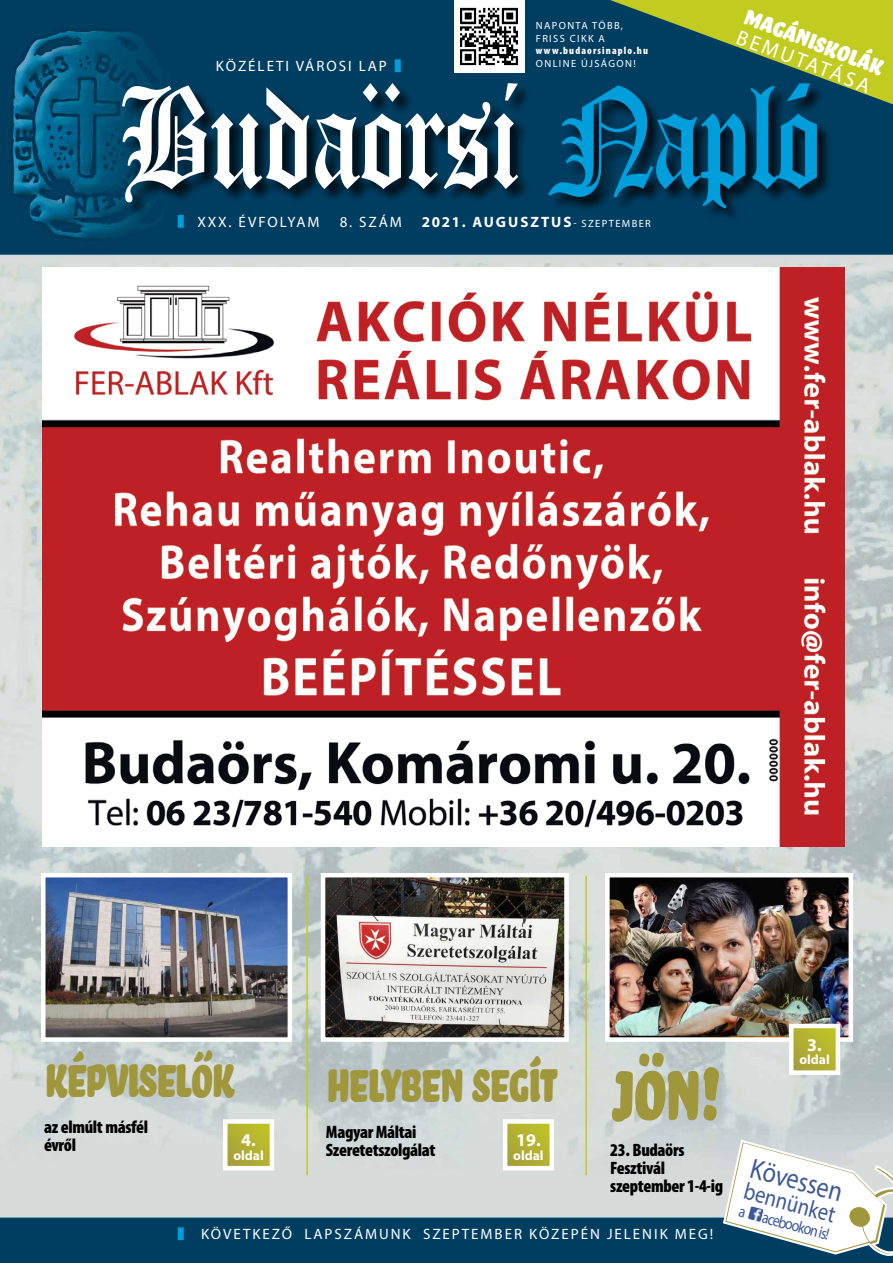
<style>
.page{position:relative;width:893px;height:1263px;background:#fff}
.page>*{position:absolute;margin:0;border:0;box-sizing:border-box;transform-origin:0 0}
.t1{font:150px "Canterbury";letter-spacing:-.01em;color:#fff;scale:.8 1}
.t2{font:90px "Bello Sm Cp";color:#a0963c;scale:.8 1}
.t3{font:60px "Bello Sm Cp";letter-spacing:-.02em;color:#a0963c;scale:.8 1}
.t4{font:28.5px "Bello Sm Cp";color:#fff;scale:.96 1}
.t5{font:28.5px "Myriad Pro";color:#3b5998;scale:.85 1}
.t6{font:24px "Myriad Pro";color:#3b5998;scale:.85 1}
.t7{font:21px "Myriad Pro";color:#fff}
.t8{font:900 condensed 18px/18px "Myriad Pro";letter-spacing:-.02em;color:#000}
.t9{font:700 18px "Myriad Pro";color:#fff}
.t10{font:16.5px "Myriad Pro";color:#3b5998;scale:.85 1}
.t11{font:15px "Myriad Pro";letter-spacing:.13em;color:#fff}
.t12{font:700 15px "Myriad Pro";letter-spacing:.13em;color:#fff}
.t13{font:700 13.5px "Myriad Pro";color:#fff}
.t14{font:10.5px/12.6px "Myriad Pro";letter-spacing:.13em;color:#fff}
.t15{font:900 condensed 10.5px "Myriad Pro";letter-spacing:.11em;color:#fff}
.s1{color:#009edb}
.s2{font-weight:400;font-size:10.5px}
</style>
<div class="page">
<img style="left:0;top:0;width:893px;height:1263px">
<svg style="left:610px;top:0;width:283px;height:104px;background:#73913a"></svg>
<div style="left:123px;top:83px;width:710px;height:141px;background:#000;opacity:.75"></div>
<div style="left:395px;top:59px;width:6px;height:13px;background:#009edb"></div>
<div style="left:178px;top:215px;width:6px;height:13px;background:#009edb"></div>
<div style="left:178px;top:1227px;width:6px;height:13px;background:#009edb"></div>
<img style="left:326px;top:878px;width:238px;height:159px">
<div style="left:321px;top:873px;width:248px;height:169px;border:4px solid #fff"></div>
<img style="left:610px;top:878px;width:238px;height:159px">
<div style="left:605px;top:873px;width:248px;height:169px;border:4px solid #fff"></div>
<img style="left:46px;top:878px;width:241px;height:159px">
<div style="left:41px;top:873px;width:251px;height:169px;border:4px solid #fff"></div>
<hr style="left:306px;top:876px;width:2px;height:299px;background:#c2cb20">
<hr style="left:585px;top:876px;width:2px;height:299px;background:#c2cb20">
<svg style="left:228px;top:1124px;width:41px;height:41px;background:#b2b031"></svg>
<div style="left:223px;top:1119px;width:51px;height:51px;border:4px solid #fff"></div>
<svg style="left:508px;top:1124px;width:41px;height:41px;background:#b2b131"></svg>
<div style="left:503px;top:1119px;width:51px;height:51px;border:4px solid #fff"></div>
<svg style="left:794px;top:1029px;width:41px;height:41px;background:#b2b031"></svg>
<div style="left:789px;top:1024px;width:51px;height:51px;border:4px solid #fff"></div>
<div style="left:454px;top:0;width:70px;height:72px;background:#fff"></div>
<img style="left:460px;top:7px;width:58px;height:59px">
<svg style="left:702px;top:1113px;width:191px;height:150px"></svg>
<img style="left:43px;top:268px;width:802px;height:578px">
<h3 class="t4" style="left:750px;top:1px;width:155px;rotate:21deg">Magániskolák</h3>
<p class="t14" style="left:536px;top:19px;width:89px">NAPONTA TÖBB,<br>FRISS CIKK A</p>
<p class="t15" style="left:536px;top:45px;width:114px">www.budaorsinaplo.hu</p>
<p class="t14" style="left:536px;top:57px;width:101px">ONLINE ÚJSÁGON!</p>
<p class="t7" style="left:742px;top:24px;width:143px;rotate:21deg">BEMUTATÁSA</p>
<p class="t11" style="left:216px;top:57px;width:172px">KÖZÉLETI VÁROSI LAP</p>
<h1 class="t1" style="left:121px;top:50px;width:877px">Budaörsi <span class="s1">Napló</span></h1>
<p class="t11" style="left:198px;top:212px;width:124px">XXX. ÉVFOLYAM</p>
<p class="t11" style="left:340px;top:212px;width:64px">8. SZÁM</p>
<p class="t12" style="left:422px;top:212px;width:230px">2021. AUGUSZTUS<span class="s2">- SZEPTEMBER</span></p>
<h3 class="t3" style="left:44px;top:1048px;width:239px">Képviselők</h3>
<p class="t8" style="left:44px;top:1118px;width:106px">az elmúlt másfél évről</p>
<p class="t9" style="left:241px;top:1128px;width:16px">4.</p>
<p class="t13" style="left:233px;top:1146px;width:32px">oldal</p>
<h3 class="t3" style="left:326px;top:1053px;width:290px">helyben segít</h3>
<p class="t8" style="left:326px;top:1123px;width:111px">Magyar Máltai<br>Szeretetszolgálat</p>
<p class="t9" style="left:516px;top:1128px;width:26px">19.</p>
<p class="t13" style="left:513px;top:1146px;width:32px">oldal</p>
<h2 class="t2" style="left:610px;top:1046px;width:138px">Jön!</h2>
<p class="t8" style="left:610px;top:1141px;width:114px">23. Budaörs<br>Fesztivál szeptember 1-4-ig</p>
<p class="t11" style="left:201px;top:1225px;width:514px">KÖVETKEZŐ LAPSZÁMUNK SZEPTEMBER KÖZEPÉN JELENIK MEG!</p>
<p class="t9" style="left:807px;top:1033px;width:16px">3.</p>
<p class="t13" style="left:799px;top:1051px;width:32px">oldal</p>
<h3 class="t5" style="left:755px;top:1150px;width:113px;rotate:15deg">Kövessen</h3>
<h3 class="t6" style="left:748px;top:1176px;width:112px;rotate:15deg">bennünket</h3>
<p class="t10" style="left:742px;top:1201px;width:111px;rotate:15deg">a acebookon is!</p>
</div>
